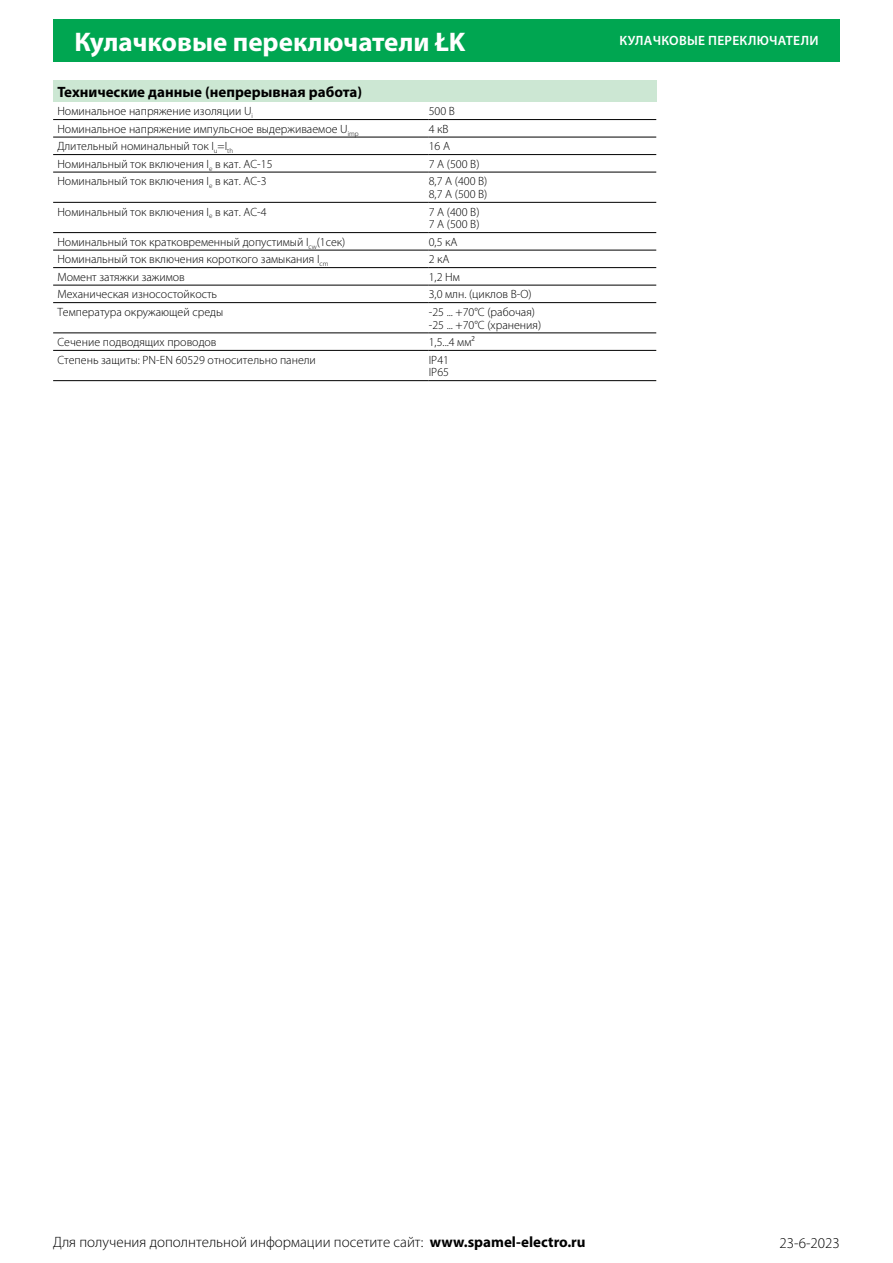
<style>
.page{position:relative;width:893px;height:1263px;background:#fff}
.page>*{position:absolute;margin:0;border:0;box-sizing:border-box;transform-origin:0 0}
.t1{font:700 27px "Myriad Pro";color:#fff}
.t2{font:300 15px "Myriad Pro";color:#000}
.Überschrift{font:700 15px "Myriad Pro";color:#000}
.t3{font:600 13.5px "Myriad Pro";letter-spacing:.02em;color:#fff}
.Tabellenkörper{font:300 12px "Myriad Pro";color:#000}
.s1{font-weight:700}
</style>
<div class="page">
<div style="left:53px;top:19px;width:787px;height:43px;background:#00a651"></div>
<div style="left:53px;top:81px;width:603px;height:21px;background:#cce7d3"></div>
<hr style="left:53px;top:119px;width:376px;height:1px;background:#000">
<hr style="left:429px;top:119px;width:227px;height:1px;background:#000">
<hr style="left:53px;top:137px;width:376px;height:1px;background:#000">
<hr style="left:429px;top:137px;width:227px;height:1px;background:#000">
<hr style="left:53px;top:154px;width:376px;height:1px;background:#000">
<hr style="left:429px;top:154px;width:227px;height:1px;background:#000">
<hr style="left:53px;top:172px;width:376px;height:1px;background:#000">
<hr style="left:429px;top:172px;width:227px;height:1px;background:#000">
<hr style="left:53px;top:202px;width:376px;height:1px;background:#000">
<hr style="left:429px;top:202px;width:227px;height:1px;background:#000">
<hr style="left:53px;top:232px;width:376px;height:1px;background:#000">
<hr style="left:429px;top:232px;width:227px;height:1px;background:#000">
<hr style="left:53px;top:250px;width:376px;height:1px;background:#000">
<hr style="left:429px;top:250px;width:227px;height:1px;background:#000">
<hr style="left:53px;top:267px;width:376px;height:1px;background:#000">
<hr style="left:429px;top:267px;width:227px;height:1px;background:#000">
<hr style="left:53px;top:285px;width:376px;height:1px;background:#000">
<hr style="left:429px;top:285px;width:227px;height:1px;background:#000">
<hr style="left:53px;top:302px;width:376px;height:1px;background:#000">
<hr style="left:429px;top:302px;width:227px;height:1px;background:#000">
<hr style="left:53px;top:333px;width:376px;height:1px;background:#000">
<hr style="left:429px;top:333px;width:227px;height:1px;background:#000">
<hr style="left:53px;top:350px;width:376px;height:1px;background:#000">
<hr style="left:429px;top:350px;width:227px;height:1px;background:#000">
<hr style="left:53px;top:380px;width:376px;height:1px;background:#000">
<hr style="left:429px;top:380px;width:227px;height:1px;background:#000">
<h1 class="t1" style="left:74px;top:24px;width:393px">Кулачковые переключатели ŁK</h1>
<p class="Überschrift" style="left:57px;top:82px;width:306px">Технические данные (непрерывная работа)</p>
<p class="Tabellenkörper" style="left:57px;top:105px;width:197px">Номинальное напряжение изоляции U<sub>i</sub></p>
<p class="Tabellenkörper" style="left:429px;top:105px;width:28px">500 В</p>
<p class="Tabellenkörper" style="left:57px;top:122px;width:303px">Номинальное напряжение импульсное выдерживаемое U<sub>imp</sub></p>
<p class="Tabellenkörper" style="left:429px;top:122px;width:21px">4 кВ</p>
<p class="Tabellenkörper" style="left:57px;top:140px;width:177px">Длительный номинальный ток I<sub>u</sub>=I<sub>th</sub></p>
<p class="Tabellenkörper" style="left:429px;top:140px;width:23px">16 A</p>
<p class="Tabellenkörper" style="left:57px;top:157px;width:217px">Номинальный ток включения I<sub>e</sub> в кат. AC-15</p>
<p class="Tabellenkörper" style="left:429px;top:157px;width:52px">7 A (500 B)</p>
<p class="Tabellenkörper" style="left:57px;top:175px;width:211px">Номинальный ток включения I<sub>e</sub> в кат. AC-3</p>
<p class="Tabellenkörper" style="left:429px;top:175px;width:60px">8,7 A (400 B)</p>
<p class="Tabellenkörper" style="left:429px;top:187px;width:60px">8,7 A (500 B)</p>
<p class="Tabellenkörper" style="left:57px;top:205px;width:211px">Номинальный ток включения I<sub>e</sub> в кат. AC-4</p>
<p class="Tabellenkörper" style="left:429px;top:205px;width:52px">7 A (400 B)</p>
<p class="Tabellenkörper" style="left:429px;top:218px;width:52px">7 A (500 B)</p>
<p class="Tabellenkörper" style="left:57px;top:235px;width:290px">Номинальный ток кратковременный допустимый I<sub>cw</sub>(1сек)</p>
<p class="Tabellenkörper" style="left:429px;top:235px;width:30px">0,5 кA</p>
<p class="Tabellenkörper" style="left:57px;top:253px;width:272px">Номинальный ток включения короткого замыкания I<sub>cm</sub></p>
<p class="Tabellenkörper" style="left:429px;top:253px;width:22px">2 кA</p>
<p class="Tabellenkörper" style="left:57px;top:270px;width:129px">Момент затяжки зажимов</p>
<p class="Tabellenkörper" style="left:429px;top:270px;width:33px">1,2 Нм</p>
<p class="Tabellenkörper" style="left:57px;top:288px;width:161px">Механическая износостойкость</p>
<p class="Tabellenkörper" style="left:429px;top:288px;width:104px">3,0 млн. (циклов В-О)</p>
<p class="Tabellenkörper" style="left:57px;top:305px;width:167px">Температура окружающей среды</p>
<p class="Tabellenkörper" style="left:429px;top:305px;width:108px">-25 ... +70°C (рабочая)</p>
<p class="Tabellenkörper" style="left:429px;top:318px;width:114px">-25 ... +70°C (хранения)</p>
<p class="Tabellenkörper" style="left:57px;top:335px;width:161px">Сечение подводящих проводов</p>
<p class="Tabellenkörper" style="left:429px;top:335px;width:48px">1,5...4 мм²</p>
<p class="Tabellenkörper" style="left:57px;top:353px;width:260px">Степень защиты: PN-EN 60529 относительно панели</p>
<p class="Tabellenkörper" style="left:429px;top:353px;width:22px">IP41</p>
<p class="Tabellenkörper" style="left:429px;top:366px;width:22px">IP65</p>
<p class="t3" style="left:619px;top:32px;width:201px">КУЛАЧКОВЫЕ ПЕРЕКЛЮЧАТЕЛИ</p>
<p class="t2" style="left:53px;top:1234px;width:534px">Для получения дополнтельной информации посетите сайт: <span class="s1">www.spamel-electro.ru</span></p>
<p class="t2" style="left:780px;top:1234px;width:62px">23-6-2023</p>
</div>
